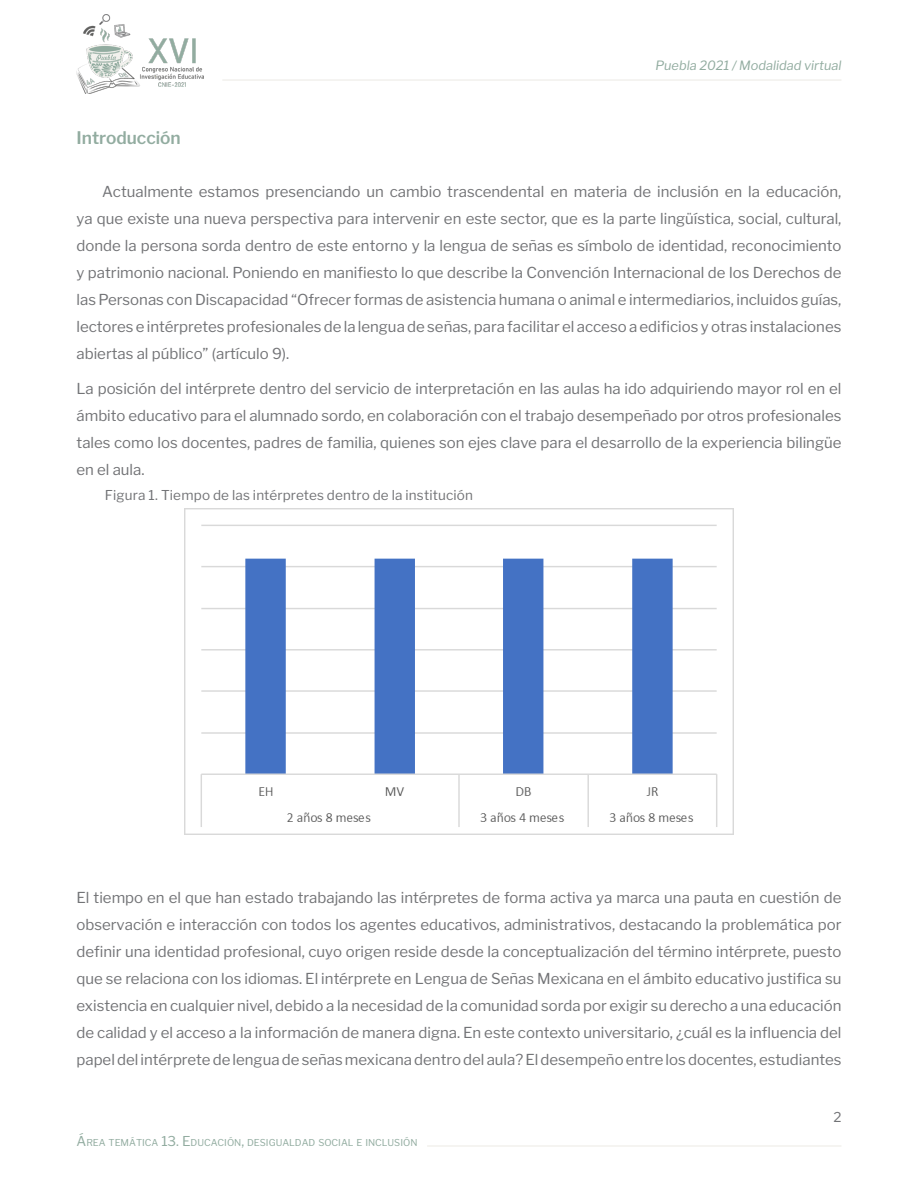
<style>
.page{position:relative;width:918px;height:1188px;background:#fff}
.page>*{position:absolute;margin:0;border:0;box-sizing:border-box;transform-origin:0 0}
.t1{font:600 17.25px "Libre Franklin";color:#92aca0}
.parrafo_general{font:15px/27px "Libre Franklin";color:#727376;text-align:justify}
.primer_parrafo{font:15px/27px "Libre Franklin";color:#727376;text-align:justify}
.PIES_DE_IMAGEN{font:13.5px "Libre Franklin";letter-spacing:.01em;color:#727376}
.t2{font:13.5px "Libre Franklin";color:#727376}
.t3{font:italic 12.75px "Libre Franklin";color:#92aca0}
.t4{font:9.45px "Libre Franklin";color:#92aca0}
.s1{font-size:13.5px}
.s2{font-style:inherit}
</style>
<div class="page">
<hr style="left:222px;top:79px;width:619px;height:2px;background:#f2f1ed">
<img style="left:77px;top:15px;width:126px;height:79px">
<hr style="left:427px;top:1145px;width:414px;height:2px;background:#f2f1ed">
<img style="left:185px;top:509px;width:548px;height:325px">
<p class="t1" style="left:77px;top:128px;width:106px">Introducción</p>
<p class="t3" style="left:655px;top:58px;width:187px">Puebla 2021 / Modalidad virtual</p>
<p class="primer_parrafo" style="left:77px;top:178px;width:766px;text-indent:26px">Actualmente estamos presenciando un cambio trascendental en materia de inclusión en la educación, ya que existe una nueva perspectiva para intervenir en este sector, que es la parte lingüística, social, cultural, donde la persona sorda dentro de este entorno y la lengua de señas es símbolo de identidad, reconocimiento y patrimonio nacional. Poniendo en manifiesto lo que describe la Convención Internacional de los Derechos de las Personas con Discapacidad “Ofrecer formas de asistencia humana o animal e intermediarios, incluidos guías, lectores e intérpretes profesionales de la lengua de señas, para facilitar el acceso a edificios y otras instalaciones abiertas al público” (artículo 9).</p>
<p class="parrafo_general" style="left:77px;top:375px;width:766px">La posición del intérprete dentro del servicio de interpretación en las aulas ha ido adquiriendo mayor rol en el ámbito educativo para el alumnado sordo, en colaboración con el trabajo desempeñado por otros profesionales tales como los docentes, padres de familia, quienes son ejes clave para el desarrollo de la experiencia bilingüe en el aula.</p>
<p class="PIES_DE_IMAGEN" style="left:105px;top:487px;width:370px">Figura 1. Tiempo de las intérpretes dentro de la institución</p>
<p class="parrafo_general" style="left:77px;top:884px;width:766px">El tiempo en el que han estado trabajando las intérpretes de forma activa ya marca una pauta en cuestión de observación e interacción con todos los agentes educativos, administrativos, destacando la problemática por definir una identidad profesional, cuyo origen reside desde la conceptualización del término intérprete, puesto que se relaciona con los idiomas. El intérprete en Lengua de Señas Mexicana en el ámbito educativo justifica su existencia en cualquier nivel, debido a la necesidad de la comunidad sorda por exigir su derecho a una educación de calidad y el acceso a la información de manera digna. En este contexto universitario, ¿cuál es la influencia del papel del intérprete de lengua de señas mexicana dentro del aula? El desempeño entre los docentes, estudiantes</p>
<p class="t4" style="left:77px;top:1137px;width:342px"><span class="s1">Á</span>REA TEMÁTICA <span class="s1">13. E</span>DUCACIÓN<span class="s1">,</span> DESIGUALDAD SOCIAL E INCLUSIÓ<span class="s2">N</span></p>
<p class="t2" style="left:833px;top:1109px;width:10px">2</p>
</div>
